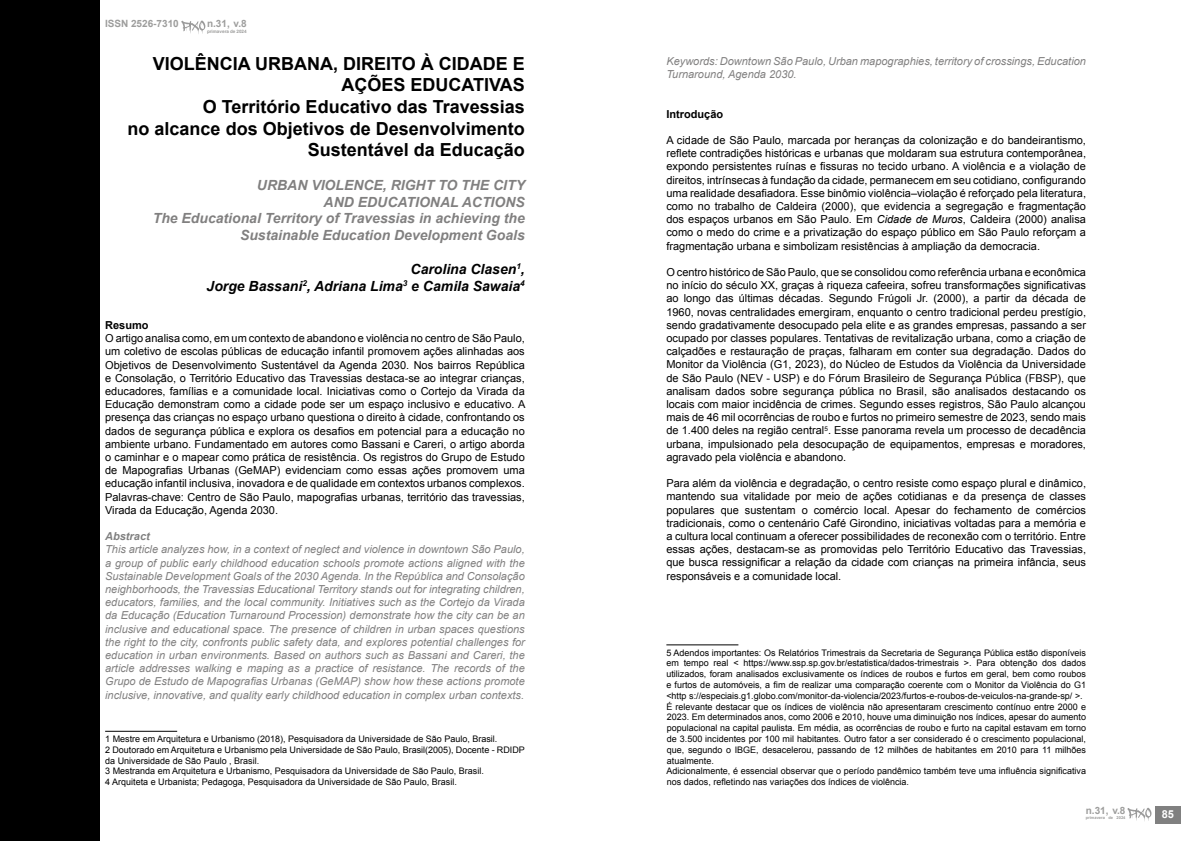
<style>
.page{position:relative;width:1191px;height:842px;background:#fff}
.page>*{position:absolute;margin:0;border:0;box-sizing:border-box;transform-origin:0 0}
.t1{font:700 18px/21.6px "Arial";color:#000;text-align:right}
.t2{font:italic 700 14px/16.8px "Arial";color:#818080;text-align:right}
.t3{font:italic 700 14px/16.8px "Arial";color:#000;text-align:right}
.t4{font:11px/13.2px "Arial";color:#000;text-align:justify}
.t5{font:italic 11px/13.2px "Arial";color:#818080;text-align:justify}
.t6{font:700 11px "Arial";color:#000}
.t7{font:italic 700 11px "Arial";color:#808080}
.t8{font:700 11px "Arial";color:#fff}
.t9{font:700 10px "Arial";color:#9d9d9c}
.t10{font:9px/10.8px "Arial";color:#000}
.t11{font:700 4.6px "Arial";color:#9d9d9c}
.t12{font:700 4px "Arial";color:#9d9d9c}
.s1{font-style:italic}
</style>
<div class="page">
<div style="left:0;top:0;width:99px;height:841px;background:#000"></div>
<hr style="left:105px;top:731px;width:72px;height:1px;background:#000">
<hr style="left:666px;top:644px;width:72px;height:1px;background:#000">
<div style="left:1155px;top:806px;width:25px;height:17px;background:#808080"></div>
<svg style="left:1127px;top:808px;width:24px;height:13px"></svg>
<svg style="left:181px;top:21px;width:24px;height:13px"></svg>
<p class="t9" style="left:105px;top:17px;width:75px">ISSN 2526-7310</p>
<p class="t9" style="left:207px;top:17px;width:41px">n.31, v.8</p>
<p class="t11" style="left:207px;top:28px;width:41px">primavera de 2024</p>
<h1 class="t1" style="left:128px;top:53px;width:399px">VIOLÊNCIA URBANA, DIREITO À CIDADE E<br>AÇÕES EDUCATIVAS<br>O Território Educativo das Travessias<br>no alcance dos Objetivos de Desenvolvimento<br>Sustentável da Educação</h1>
<p class="t2" style="left:153px;top:177px;width:374px">URBAN VIOLENCE, RIGHT TO THE CITY<br>AND EDUCATIONAL ACTIONS<br>The Educational Territory of Travessias in achieving the Sustainable Education Development Goals</p>
<p class="t3" style="left:207px;top:261px;width:320px">Carolina Clasen<sup>1</sup>,<br>Jorge Bassani<sup>2</sup>, Adriana Lima<sup>3</sup> e Camila Sawaia<sup>4</sup></p>
<p class="t6" style="left:105px;top:318px;width:45px">Resumo</p>
<p class="t4" style="left:105px;top:332px;width:422px">O artigo analisa como, em um contexto de abandono e violência no centro de São Paulo, um coletivo de escolas públicas de educação infantil promovem ações alinhadas aos Objetivos de Desenvolvimento Sustentável da Agenda 2030. Nos bairros República e Consolação, o Território Educativo das Travessias destaca-se ao integrar crianças, educadores, famílias e a comunidade local. Iniciativas como o Cortejo da Virada da Educação demonstram como a cidade pode ser um espaço inclusivo e educativo. A presença das crianças no espaço urbano questiona o direito à cidade, confrontando os dados de segurança pública e explora os desafios em potencial para a educação no ambiente urbano. Fundamentado em autores como Bassani e Careri, o artigo aborda o caminhar e o mapear como prática de resistência. Os registros do Grupo de Estudo de Mapografias Urbanas (GeMAP) evidenciam como essas ações promovem uma educação infantil inclusiva, inovadora e de qualidade em contextos urbanos complexos.<br>Palavras-chave: Centro de São Paulo, mapografias urbanas, território das travessias, Virada da Educação, Agenda 2030.</p>
<p class="t7" style="left:105px;top:529px;width:46px">Abstract</p>
<p class="t5" style="left:105px;top:543px;width:421px">This article analyzes how, in a context of neglect and violence in downtown São Paulo, a group of public early childhood education schools promote actions aligned with the Sustainable Development Goals of the 2030 Agenda. In the República and Consolação neighborhoods, the Travessias Educational Territory stands out for integrating children, educators, families, and the local community. Initiatives such as the Cortejo da Virada da Educação (Education Turnaround Procession) demonstrate how the city can be an inclusive and educational space. The presence of children in urban spaces questions the right to the city, confronts public safety data, and explores potential challenges for education in urban environments. Based on authors such as Bassani and Careri, the article addresses walking e maping as a practice of resistance. The records of the Grupo de Estudo de Mapografias Urbanas (GeMAP) show how these actions promote inclusive, innovative, and quality early childhood education in complex urban contexts.</p>
<p class="t10" style="left:105px;top:734px;width:421px">1 Mestre em Arquitetura e Urbanismo (2018), Pesquisadora da Universidade de São Paulo, Brasil.<br>2 Doutorado em Arquitetura e Urbanismo pela Universidade de São Paulo, Brasil(2005), Docente - RDIDP da Universidade de São Paulo , Brasil.<br>3 Mestranda em Arquitetura e Urbanismo, Pesquisadora da Universidade de São Paulo, Brasil.<br>4 Arquiteta e Urbanista; Pedagoga, Pesquisadora da Universidade de São Paulo, Brasil.</p>
<p class="t5" style="left:666px;top:54px;width:421px">Keywords: Downtown São Paulo, Urban mapographies, territory of crossings, Education<br>Turnaround, Agenda 2030.</p>
<p class="t6" style="left:666px;top:106px;width:58px">Introdução</p>
<p class="t4" style="left:666px;top:134px;width:421px">A cidade de São Paulo, marcada por heranças da colonização e do bandeirantismo, reflete contradições históricas e urbanas que moldaram sua estrutura contemporânea, expondo persistentes ruínas e fissuras no tecido urbano. A violência e a violação de direitos, intrínsecas à fundação da cidade, permanecem em seu cotidiano, configurando uma realidade desafiadora. Esse binômio violência–violação é reforçado pela literatura, como no trabalho de Caldeira (2000), que evidencia a segregação e fragmentação dos espaços urbanos em São Paulo. Em <span class="s1">Cidade de Muros</span>, Caldeira (2000) analisa como o medo do crime e a privatização do espaço público em São Paulo reforçam a fragmentação urbana e simbolizam resistências à ampliação da democracia.</p>
<p class="t4" style="left:666px;top:266px;width:421px">O centro histórico de São Paulo, que se consolidou como referência urbana e econômica no início do século XX, graças à riqueza cafeeira, sofreu transformações significativas ao longo das últimas décadas. Segundo Frúgoli Jr. (2000), a partir da década de 1960, novas centralidades emergiram, enquanto o centro tradicional perdeu prestígio, sendo gradativamente desocupado pela elite e as grandes empresas, passando a ser ocupado por classes populares. Tentativas de revitalização urbana, como a criação de calçadões e restauração de praças, falharam em conter sua degradação. Dados do Monitor da Violência (G1, 2023), do Núcleo de Estudos da Violência da Universidade de São Paulo (NEV - USP) e do Fórum Brasileiro de Segurança Pública (FBSP), que analisam dados sobre segurança pública no Brasil, são analisados destacando os locais com maior incidência de crimes. Segundo esses registros, São Paulo alcançou mais de 46 mil ocorrências de roubo e furtos no primeiro semestre de 2023, sendo mais de 1.400 deles na região central<sup>5</sup>. Esse panorama revela um processo de decadência urbana, impulsionado pela desocupação de equipamentos, empresas e moradores, agravado pela violência e abandono.</p>
<p class="t4" style="left:666px;top:477px;width:421px">Para além da violência e degradação, o centro resiste como espaço plural e dinâmico, mantendo sua vitalidade por meio de ações cotidianas e da presença de classes populares que sustentam o comércio local. Apesar do fechamento de comércios tradicionais, como o centenário Café Girondino, iniciativas voltadas para a memória e a cultura local continuam a oferecer possibilidades de reconexão com o território. Entre essas ações, destacam-se as promovidas pelo Território Educativo das Travessias, que busca ressignificar a relação da cidade com crianças na primeira infância, seus responsáveis e a comunidade local.</p>
<p class="t10" style="left:666px;top:647px;width:421px">5 Adendos importantes: Os Relatórios Trimestrais da Secretaria de Segurança Pública estão disponíveis em tempo real &lt; https://www.ssp.sp.gov.br/estatistica/dados-trimestrais &gt;. Para obtenção dos dados utilizados, foram analisados exclusivamente os índices de roubos e furtos em geral, bem como roubos e furtos de automóveis, a fim de realizar uma comparação coerente com o Monitor da Violência do G1 &lt;http s://especiais.g1.globo.com/monitor-da-violencia/2023/furtos-e-roubos-de-veiculos-na-grande-sp/ &gt;.<br>É relevante destacar que os índices de violência não apresentaram crescimento contínuo entre 2000 e 2023. Em determinados anos, como 2006 e 2010, houve uma diminuição nos índices, apesar do aumento populacional na capital paulista. Em média, as ocorrências de roubo e furto na capital estavam em torno de 3.500 incidentes por 100 mil habitantes. Outro fator a ser considerado é o crescimento populacional, que, segundo o IBGE, desacelerou, passando de 12 milhões de habitantes em 2010 para 11 milhões atualmente.<br>Adicionalmente, é essencial observar que o período pandêmico também teve uma influência significativa nos dados, refletindo nas variações dos índices de violência.</p>
<p class="t9" style="left:1085px;top:804px;width:41px">n.31, v.8</p>
<p class="t12" style="left:1085px;top:815px;width:41px">primavera de 2024</p>
<p class="t8" style="left:1161px;top:807px;width:14px">85</p>
</div>
